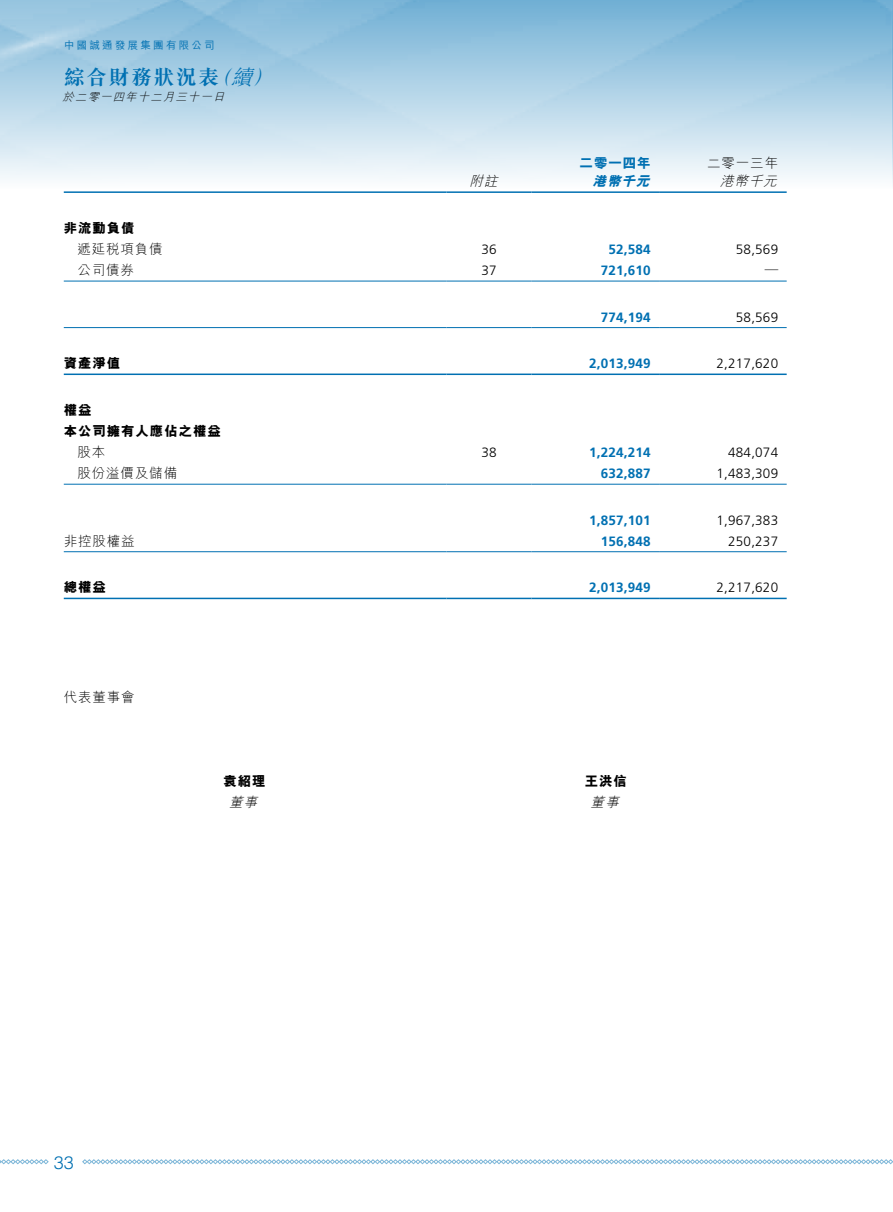
<style>
.page{position:relative;width:893px;height:1212px;background:#fff}
.page>*{position:absolute;margin:0;border:0;box-sizing:border-box;transform-origin:0 0}
._01_Subhead_1{font:700 21px "M Sung HK";letter-spacing:.065em;color:#0070b2}
._01_Subhead_1-2{font:italic 300 21px "M Sung HK";color:#0070b2}
.t1{font:300 18px "Helvetica LT Std";color:#0070b2}
._00_Body_Text{font:700 13.5px "Frutiger LT Std";letter-spacing:.015em;color:#0070b2}
._00_Body_Text-2{font:300 13.5px "Frutiger LT Std";letter-spacing:.015em;color:#000}
._00_Body_Text-3{font:300 13.5px "M Hei HK";letter-spacing:.065em;color:#000}
._00_Body_Text-4{font:800 13.5px "M Hei HK";letter-spacing:.065em;color:#000}
._00_Body_Text-5{font:italic 300 13.5px "M Hei HK";color:#000}
._00_Body_Text-6{font:800 13.5px "M Hei HK";letter-spacing:.065em;color:#0070b2}
._00_Body_Text-7{font:italic 800 13.5px "M Hei HK";color:#0070b2}
.t2{font:italic 300 11.25px "M Hei HK";color:#000}
.t3{font:500 10.5px "M Hei HK";letter-spacing:.215em;color:#0070b2}
</style>
<div class="page">
<img style="left:0;top:0;width:893px;height:184px">
<svg style="left:0;top:1159px;width:49px;height:5px"></svg>
<svg style="left:82px;top:1159px;width:811px;height:5px"></svg>
<hr style="left:64px;top:191px;width:382px;height:2px;background:#0070b2">
<hr style="left:446px;top:191px;width:85px;height:2px;background:#0070b2">
<hr style="left:531px;top:191px;width:128px;height:2px;background:#0070b2">
<hr style="left:659px;top:191px;width:128px;height:2px;background:#0070b2">
<hr style="left:64px;top:281px;width:382px;height:1px;background:#0070b2">
<hr style="left:446px;top:281px;width:85px;height:1px;background:#0070b2">
<hr style="left:531px;top:281px;width:128px;height:1px;background:#0070b2">
<hr style="left:659px;top:281px;width:128px;height:1px;background:#0070b2">
<hr style="left:64px;top:327px;width:382px;height:1px;background:#0070b2">
<hr style="left:446px;top:327px;width:85px;height:1px;background:#0070b2">
<hr style="left:531px;top:327px;width:128px;height:1px;background:#0070b2">
<hr style="left:659px;top:327px;width:128px;height:1px;background:#0070b2">
<hr style="left:64px;top:373px;width:382px;height:2px;background:#0070b2">
<hr style="left:446px;top:373px;width:85px;height:2px;background:#0070b2">
<hr style="left:531px;top:373px;width:128px;height:2px;background:#0070b2">
<hr style="left:659px;top:373px;width:128px;height:2px;background:#0070b2">
<hr style="left:64px;top:484px;width:382px;height:1px;background:#0070b2">
<hr style="left:446px;top:484px;width:85px;height:1px;background:#0070b2">
<hr style="left:531px;top:484px;width:128px;height:1px;background:#0070b2">
<hr style="left:659px;top:484px;width:128px;height:1px;background:#0070b2">
<hr style="left:64px;top:551px;width:382px;height:1px;background:#0070b2">
<hr style="left:446px;top:551px;width:85px;height:1px;background:#0070b2">
<hr style="left:531px;top:551px;width:128px;height:1px;background:#0070b2">
<hr style="left:659px;top:551px;width:128px;height:1px;background:#0070b2">
<hr style="left:64px;top:598px;width:382px;height:1px;background:#0070b2">
<hr style="left:446px;top:598px;width:85px;height:1px;background:#0070b2">
<hr style="left:531px;top:598px;width:128px;height:1px;background:#0070b2">
<hr style="left:659px;top:598px;width:128px;height:1px;background:#0070b2">
<p class="t3" style="left:64px;top:38px;width:152px">中國誠通發展集團有限公司</p>
<p class="_01_Subhead_1-2" style="left:231px;top:62px;width:30px">續</p>
<p class="_01_Subhead_1" style="left:64px;top:66px;width:157px">綜合財務狀況表</p>
<p class="_01_Subhead_1-2" style="left:209px;top:62px;width:30px">（</p>
<p class="_01_Subhead_1-2" style="left:252px;top:62px;width:30px">(</p>
<p class="t2" style="left:63px;top:91px;width:166px">於二零一四年十二月三十一日</p>
<p class="_00_Body_Text-4" style="left:64px;top:221px;width:72px">非流動負債</p>
<p class="_00_Body_Text-3" style="left:77px;top:242px;width:87px">遞延稅項負債</p>
<p class="_00_Body_Text-3" style="left:77px;top:263px;width:58px">公司債券</p>
<p class="_00_Body_Text-4" style="left:64px;top:356px;width:58px">資產淨值</p>
<p class="_00_Body_Text-4" style="left:64px;top:404px;width:29px">權益</p>
<p class="_00_Body_Text-4" style="left:64px;top:425px;width:159px">本公司擁有人應佔之權益</p>
<p class="_00_Body_Text-3" style="left:77px;top:445px;width:29px">股本</p>
<p class="_00_Body_Text-3" style="left:77px;top:466px;width:101px">股份溢價及儲備</p>
<p class="_00_Body_Text-3" style="left:64px;top:534px;width:72px">非控股權益</p>
<p class="_00_Body_Text-4" style="left:64px;top:581px;width:44px">總權益</p>
<p class="_00_Body_Text-3" style="left:64px;top:691px;width:72px">代表董事會</p>
<p class="_00_Body_Text-4" style="left:223px;top:775px;width:44px">袁紹理</p>
<p class="_00_Body_Text-5" style="left:229px;top:796px;width:33px">董事</p>
<p class="t1" style="left:54px;top:1151px;width:22px">33</p>
<p class="_00_Body_Text-6" style="left:580px;top:156px;width:72px">二零一四年</p>
<p class="_00_Body_Text-3" style="left:707px;top:156px;width:72px">二零一三年</p>
<p class="_00_Body_Text-5" style="left:469px;top:174px;width:33px">附註</p>
<p class="_00_Body_Text-7" style="left:593px;top:174px;width:62px">港幣千元</p>
<p class="_00_Body_Text-5" style="left:720px;top:174px;width:62px">港幣千元</p>
<p class="_00_Body_Text-2" style="left:481px;top:242px;width:17px">36</p>
<p class="_00_Body_Text" style="left:608px;top:242px;width:44px">52,584</p>
<p class="_00_Body_Text-2" style="left:736px;top:242px;width:44px">58,569</p>
<p class="_00_Body_Text-2" style="left:481px;top:263px;width:17px">37</p>
<p class="_00_Body_Text" style="left:601px;top:263px;width:51px">721,610</p>
<p class="_00_Body_Text-3" style="left:765px;top:263px;width:15px">—</p>
<p class="_00_Body_Text" style="left:601px;top:309px;width:51px">774,194</p>
<p class="_00_Body_Text-2" style="left:736px;top:309px;width:44px">58,569</p>
<p class="_00_Body_Text" style="left:589px;top:356px;width:63px">2,013,949</p>
<p class="_00_Body_Text-2" style="left:717px;top:356px;width:63px">2,217,620</p>
<p class="_00_Body_Text-2" style="left:481px;top:445px;width:17px">38</p>
<p class="_00_Body_Text" style="left:589px;top:445px;width:63px">1,224,214</p>
<p class="_00_Body_Text-2" style="left:728px;top:445px;width:51px">484,074</p>
<p class="_00_Body_Text" style="left:601px;top:466px;width:51px">632,887</p>
<p class="_00_Body_Text-2" style="left:717px;top:466px;width:63px">1,483,309</p>
<p class="_00_Body_Text" style="left:589px;top:512px;width:63px">1,857,101</p>
<p class="_00_Body_Text-2" style="left:717px;top:512px;width:63px">1,967,383</p>
<p class="_00_Body_Text" style="left:601px;top:533px;width:51px">156,848</p>
<p class="_00_Body_Text-2" style="left:728px;top:533px;width:51px">250,237</p>
<p class="_00_Body_Text" style="left:589px;top:580px;width:63px">2,013,949</p>
<p class="_00_Body_Text-2" style="left:717px;top:580px;width:63px">2,217,620</p>
<p class="_00_Body_Text-4" style="left:585px;top:775px;width:44px">王洪信</p>
<p class="_00_Body_Text-5" style="left:591px;top:796px;width:33px">董事</p>
</div>
